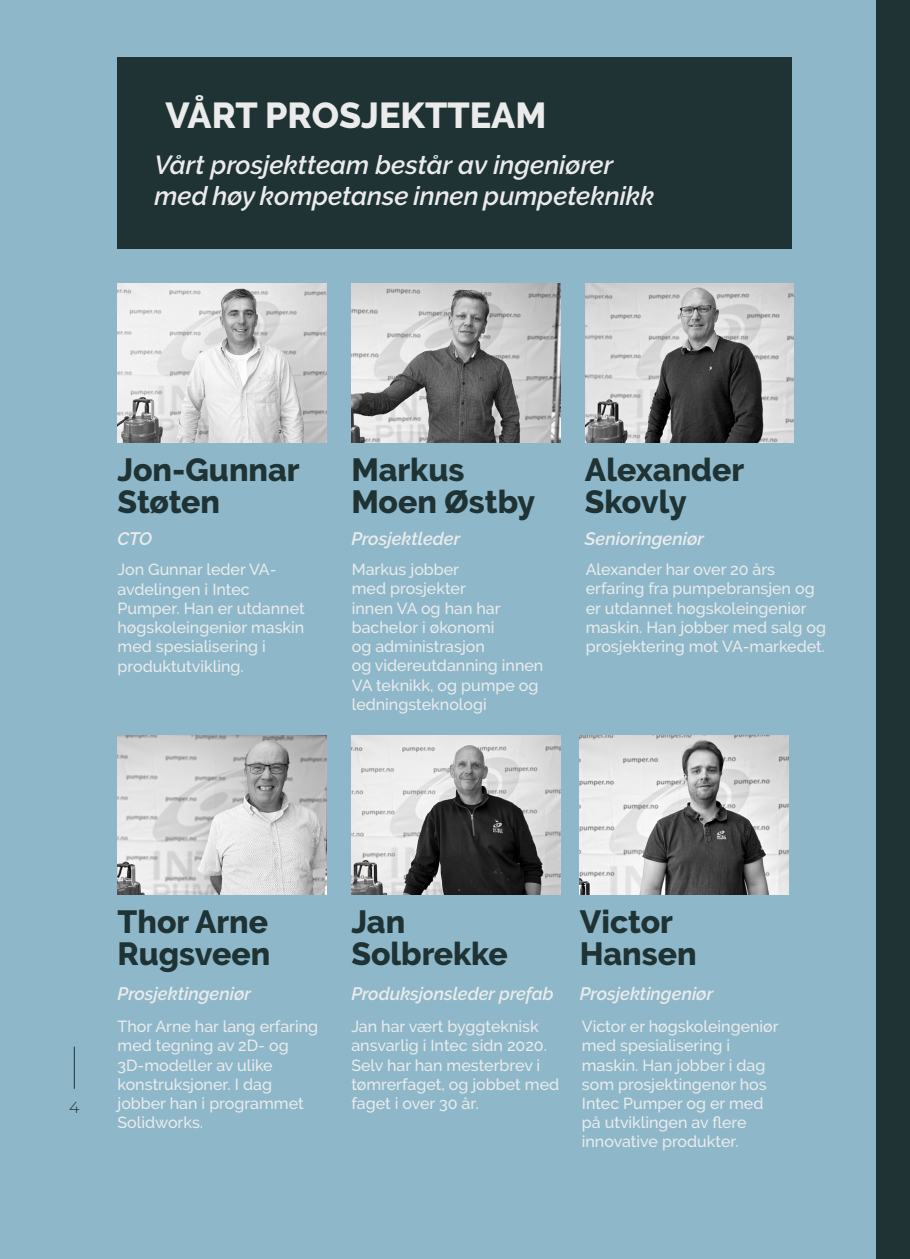
<style>
.page{position:relative;width:910px;height:1259px;background:#1f3234}
.page>*{position:absolute;margin:0;border:0;box-sizing:border-box;transform-origin:0 0}
.Paragraph_Style_17{font:800 36px "Raleway";color:#ebebec}
.Paragraph_Style_36{font:800 32px "Raleway";color:#1f3234}
.Paragraph_Style_18{font:italic 600 26px "Raleway";color:#ebebec}
.Paragraph_Style_19{font:italic 600 18px "Raleway";color:#ebebec}
.Paragraph_Style_1{font:500 16px/19.2px "Raleway";color:#ebebec}
.t1{font:300 16px "Montserrat";color:#1f3234}
</style>
<div class="page">
<div style="left:0;top:0;width:876px;height:1259px;background:#8eb8ca"></div>
<div style="left:118px;top:58px;width:674px;height:191px;background:#1f3234"></div>
<img style="left:118px;top:283px;width:208px;height:160px">
<img style="left:351px;top:283px;width:209px;height:160px">
<img style="left:585px;top:283px;width:209px;height:160px">
<img style="left:118px;top:735px;width:208px;height:159px">
<img style="left:351px;top:735px;width:209px;height:159px">
<img style="left:580px;top:735px;width:208px;height:159px">
<hr style="left:74px;top:1046px;width:1px;height:42px;background:#1f3234">
<p class="Paragraph_Style_17" style="left:166px;top:95px;width:382px">VÅRT PROSJEKTTEAM</p>
<p class="Paragraph_Style_18" style="left:155px;top:149px;width:460px">Vårt prosjektteam består av ingeniører</p>
<p class="Paragraph_Style_18" style="left:155px;top:180px;width:502px">med høy kompetanse innen pumpeteknikk</p>
<p class="Paragraph_Style_36" style="left:118px;top:452px;width:184px">Jon-Gunnar</p>
<p class="Paragraph_Style_36" style="left:118px;top:484px;width:104px">Støten</p>
<p class="Paragraph_Style_19" style="left:118px;top:528px;width:36px">CTO</p>
<p class="Paragraph_Style_1" style="left:118px;top:560px;width:189px">Jon Gunnar leder VA&shy;avdelingen i Intec<br>Pumper. Han er utdannet høgskoleingeniør maskin med spesialisering i produktutvikling.</p>
<p class="Paragraph_Style_36" style="left:351px;top:452px;width:115px">Markus</p>
<p class="Paragraph_Style_36" style="left:351px;top:484px;width:185px">Moen Østby</p>
<p class="Paragraph_Style_19" style="left:351px;top:528px;width:110px">Prosjektleder</p>
<p class="Paragraph_Style_1" style="left:352px;top:560px;width:109px">Markus jobber</p>
<p class="Paragraph_Style_1" style="left:352px;top:579px;width:116px">med prosjekter</p>
<p class="Paragraph_Style_1" style="left:352px;top:598px;width:150px">innen VA og han har</p>
<p class="Paragraph_Style_1" style="left:352px;top:617px;width:144px">bachelor i økonomi</p>
<p class="Paragraph_Style_1" style="left:352px;top:637px;width:135px">og administrasjon</p>
<p class="Paragraph_Style_1" style="left:352px;top:656px;width:193px">og videreutdanning innen<br>VA teknikk, og pumpe og ledningsteknologi</p>
<p class="Paragraph_Style_36" style="left:585px;top:452px;width:161px">Alexander</p>
<p class="Paragraph_Style_36" style="left:585px;top:484px;width:103px">Skovly</p>
<p class="Paragraph_Style_19" style="left:585px;top:528px;width:121px">Senioringeniør</p>
<p class="Paragraph_Style_1" style="left:586px;top:560px;width:242px">Alexander har over 20 års erfaring fra pumpebransjen og er utdannet høgskoleingeniør maskin. Han jobber med salg og prosjektering mot VA-markedet.</p>
<p class="t1" style="left:69px;top:1096px;width:12px">4</p>
<p class="Paragraph_Style_36" style="left:118px;top:903px;width:152px">Thor Arne</p>
<p class="Paragraph_Style_36" style="left:118px;top:935px;width:154px">Rugsveen</p>
<p class="Paragraph_Style_19" style="left:118px;top:983px;width:135px">Prosjektingeniør</p>
<p class="Paragraph_Style_1" style="left:118px;top:1017px;width:202px">Thor Arne har lang erfaring med tegning av 2D- og<br>3D-modeller av ulike konstruksjoner. I dag jobber han i programmet<br>Solidworks.</p>
<p class="Paragraph_Style_36" style="left:351px;top:903px;width:55px">Jan</p>
<p class="Paragraph_Style_36" style="left:351px;top:935px;width:158px">Solbrekke</p>
<p class="Paragraph_Style_36" style="left:580px;top:903px;width:95px">Victor</p>
<p class="Paragraph_Style_36" style="left:580px;top:935px;width:118px">Hansen</p>
<p class="Paragraph_Style_19" style="left:351px;top:983px;width:204px">Produksjonsleder prefab</p>
<p class="Paragraph_Style_19" style="left:580px;top:983px;width:135px">Prosjektingeniør</p>
<p class="Paragraph_Style_1" style="left:351px;top:1017px;width:209px">Jan har vært byggteknisk ansvarlig i Intec sidn 2020.<br>Selv har han mesterbrev i tømrerfaget, og jobbet med faget i over 30 år.</p>
<p class="Paragraph_Style_1" style="left:582px;top:1017px;width:198px">Victor er høgskoleingeniør med spesialisering i maskin. Han jobber i dag som prosjektingenør hos<br>Intec Pumper og er med på utviklingen av flere innovative produkter.</p>
</div>
